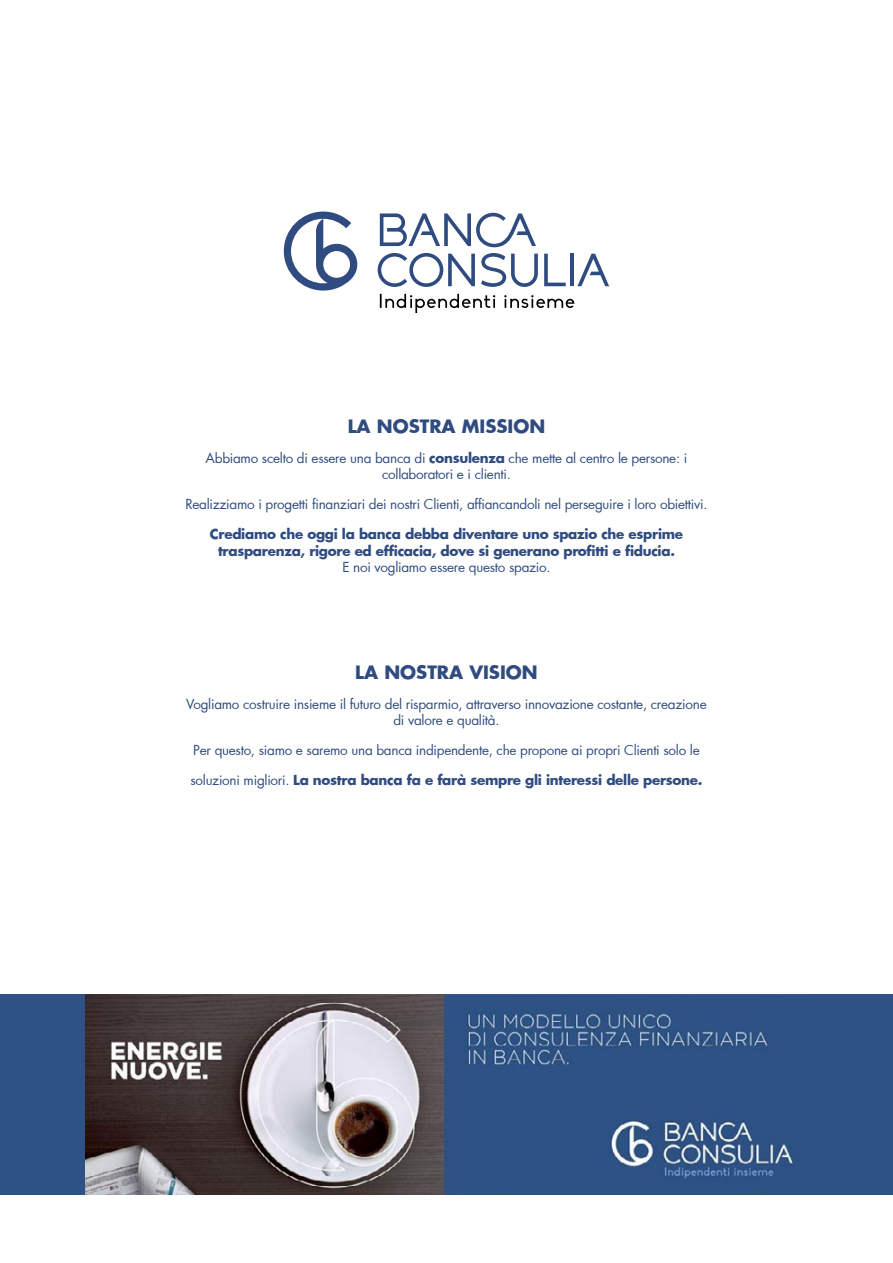
<style>
.page{position:relative;width:893px;height:1263px;background:#fff}
.page>*{position:absolute;margin:0;border:0;box-sizing:border-box;transform-origin:0 0}
.t1{font:700 18px "Futura";color:#2f4b7f}
.t2{font:13.5px/16.5px "Futura";letter-spacing:-.02em;color:#2f4b7f;text-align:center}
.t3{font:700 13.5px/16.5px "Futura";letter-spacing:-.02em;color:#2f4b7f;text-align:center}
.s1{font-weight:700}
.s2{font-weight:400}
</style>
<div class="page">
<div style="left:0;top:994px;width:893px;height:201px;background:#2e5286"></div>
<svg style="left:380px;top:294px;width:194px;height:19px"></svg>
<svg style="left:284px;top:212px;width:73px;height:79px"></svg>
<hr style="left:570px;top:254px;width:3px;height:32px;background:#2f4b7f">
<svg style="left:544px;top:254px;width:22px;height:32px"></svg>
<svg style="left:577px;top:254px;width:32px;height:32px"></svg>
<svg style="left:378px;top:253px;width:97px;height:34px"></svg>
<svg style="left:481px;top:253px;width:57px;height:34px"></svg>
<svg style="left:380px;top:213px;width:156px;height:34px"></svg>
<img style="left:85px;top:994px;width:709px;height:201px">
<h1 class="t1" style="left:348px;top:414px;width:199px">LA NOSTRA MISSION</h1>
<p class="t2" style="left:206px;top:449px;width:483px">Abbiamo scelto di essere una banca di <span class="s1">consulenza</span> che mette al centro le persone: i collaboratori e i clienti.</p>
<p class="t2" style="left:185px;top:496px;width:524px">Realizziamo i progetti finanziari dei nostri Clienti, affiancandoli nel perseguire i loro obiettivi.</p>
<p class="t3" style="left:210px;top:526px;width:475px">Crediamo che oggi la banca debba diventare uno spazio che esprime trasparenza, rigore ed efficacia, dove si generano profitti e fiducia.</p>
<p class="t2" style="left:342px;top:559px;width:210px">E noi vogliamo essere questo spazio.</p>
<h1 class="t1" style="left:355px;top:660px;width:184px">LA NOSTRA VISION</h1>
<p class="t2" style="left:186px;top:695px;width:522px">Vogliamo costruire insieme il futuro del risparmio, attraverso innovazione costante, creazione di valore e qualità.</p>
<p class="t2" style="left:193px;top:742px;width:508px">Per questo, siamo e saremo una banca indipendente, che propone ai propri Clienti solo le</p>
<p class="t3" style="left:190px;top:772px;width:514px"><span class="s2">soluzioni migliori.</span> La nostra banca fa e farà sempre gli interessi delle persone.</p>
</div>
